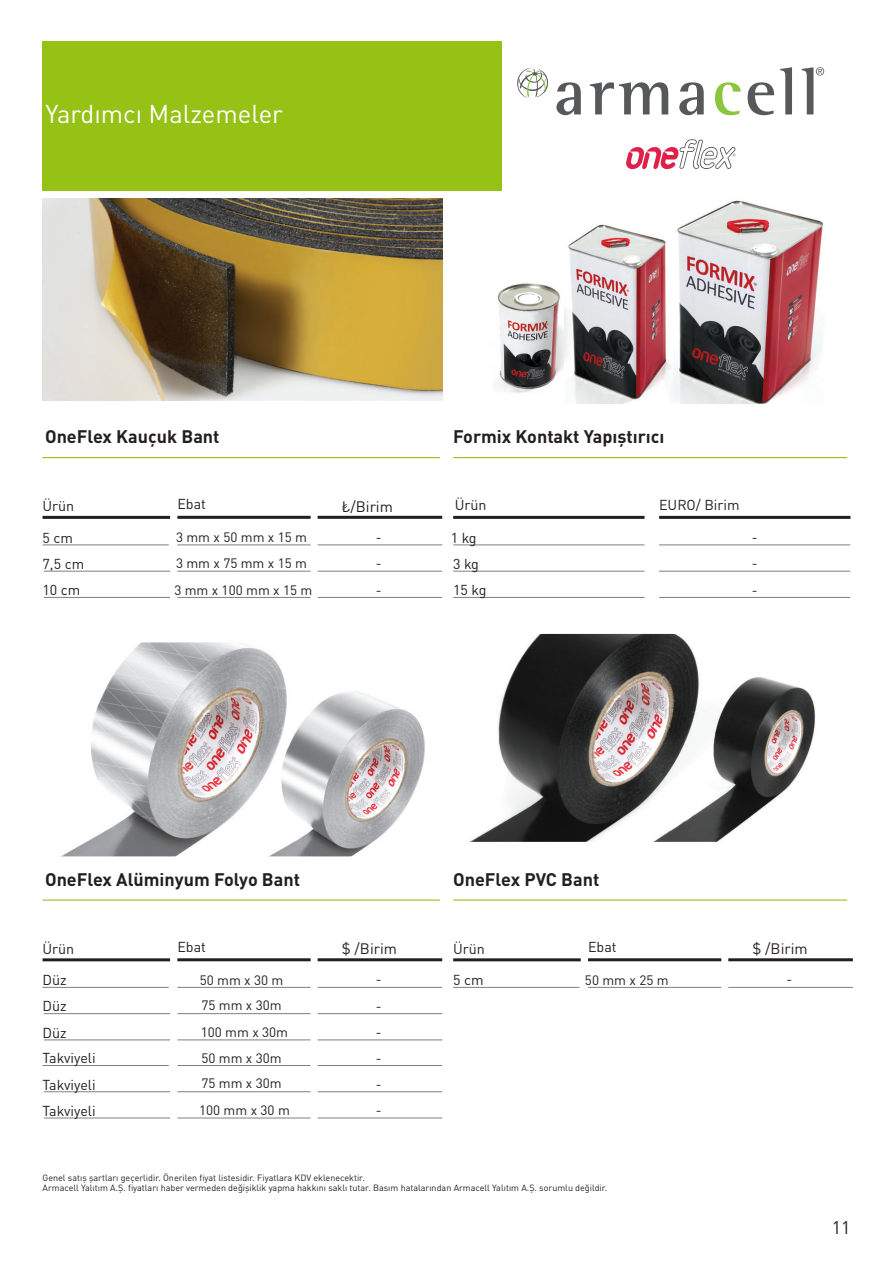
<style>
.page{position:relative;width:893px;height:1263px;background:#fff}
.page>*{position:absolute;margin:0;border:0;box-sizing:border-box;transform-origin:0 0}
.t1{font:25.5px "DIN Pro";color:#fff}
.t2{font:700 18px "DIN Pro";color:#231f20}
.t3{font:18px "DIN Pro";color:#231f20}
.t4{font:15px "DIN Pro";color:#231f20}
.t5{font:14.25px "DIN Pro";color:#231f20}
.t6{font:13.5px "DIN Pro";color:#231f20}
.t7{font:9px/10.8px "DIN Pro";color:#231f20}
</style>
<div class="page">
<hr style="left:43px;top:457px;width:397px;height:1px;background:#96c115">
<hr style="left:43px;top:899px;width:397px;height:2px;background:#96c115">
<hr style="left:453px;top:457px;width:394px;height:1px;background:#96c115">
<hr style="left:453px;top:899px;width:394px;height:2px;background:#96c115">
<hr style="left:318px;top:516px;width:124px;height:3px;background:#231f20">
<hr style="left:318px;top:958px;width:124px;height:3px;background:#231f20">
<hr style="left:728px;top:958px;width:125px;height:3px;background:#231f20">
<hr style="left:177px;top:516px;width:134px;height:3px;background:#231f20">
<hr style="left:177px;top:958px;width:134px;height:3px;background:#231f20">
<hr style="left:588px;top:958px;width:133px;height:3px;background:#231f20">
<hr style="left:659px;top:516px;width:191px;height:3px;background:#231f20">
<hr style="left:43px;top:516px;width:127px;height:3px;background:#231f20">
<hr style="left:43px;top:958px;width:127px;height:3px;background:#231f20">
<hr style="left:453px;top:958px;width:128px;height:3px;background:#231f20">
<hr style="left:453px;top:516px;width:191px;height:3px;background:#231f20">
<hr style="left:177px;top:544px;width:134px;height:1px;background:#808080">
<hr style="left:177px;top:987px;width:134px;height:1px;background:#808080">
<hr style="left:588px;top:987px;width:133px;height:1px;background:#808080">
<hr style="left:177px;top:1065px;width:134px;height:1px;background:#808080">
<hr style="left:659px;top:544px;width:191px;height:1px;background:#808080">
<hr style="left:318px;top:544px;width:124px;height:1px;background:#808080">
<hr style="left:318px;top:987px;width:124px;height:1px;background:#808080">
<hr style="left:728px;top:987px;width:125px;height:1px;background:#808080">
<hr style="left:318px;top:1065px;width:124px;height:1px;background:#808080">
<hr style="left:43px;top:544px;width:126px;height:1px;background:#808080">
<hr style="left:43px;top:987px;width:126px;height:1px;background:#808080">
<hr style="left:453px;top:987px;width:126px;height:1px;background:#808080">
<hr style="left:43px;top:1065px;width:126px;height:1px;background:#808080">
<hr style="left:453px;top:544px;width:191px;height:1px;background:#808080">
<hr style="left:177px;top:571px;width:134px;height:1px;background:#808080">
<hr style="left:177px;top:1013px;width:134px;height:1px;background:#808080">
<hr style="left:177px;top:1091px;width:134px;height:1px;background:#808080">
<hr style="left:659px;top:571px;width:191px;height:1px;background:#808080">
<hr style="left:318px;top:571px;width:124px;height:1px;background:#808080">
<hr style="left:318px;top:1013px;width:124px;height:1px;background:#808080">
<hr style="left:318px;top:1091px;width:124px;height:1px;background:#808080">
<hr style="left:44px;top:571px;width:126px;height:1px;background:#808080">
<hr style="left:44px;top:1013px;width:126px;height:1px;background:#808080">
<hr style="left:44px;top:1091px;width:126px;height:1px;background:#808080">
<hr style="left:453px;top:571px;width:191px;height:1px;background:#808080">
<hr style="left:177px;top:597px;width:134px;height:1px;background:#808080">
<hr style="left:177px;top:1039px;width:134px;height:1px;background:#808080">
<hr style="left:177px;top:1118px;width:134px;height:1px;background:#808080">
<hr style="left:659px;top:597px;width:191px;height:1px;background:#808080">
<hr style="left:318px;top:597px;width:124px;height:1px;background:#808080">
<hr style="left:318px;top:1039px;width:124px;height:1px;background:#808080">
<hr style="left:318px;top:1118px;width:124px;height:1px;background:#808080">
<hr style="left:44px;top:597px;width:126px;height:1px;background:#808080">
<hr style="left:44px;top:1039px;width:126px;height:1px;background:#808080">
<hr style="left:44px;top:1118px;width:126px;height:1px;background:#808080">
<hr style="left:453px;top:597px;width:191px;height:1px;background:#808080">
<div style="left:43px;top:41px;width:459px;height:149px;background:#96c115"></div>
<svg style="left:556px;top:82px;width:25px;height:33px"></svg>
<svg style="left:590px;top:82px;width:78px;height:32px"></svg>
<svg style="left:679px;top:82px;width:25px;height:33px"></svg>
<svg style="left:715px;top:82px;width:26px;height:33px"></svg>
<svg style="left:748px;top:82px;width:26px;height:33px"></svg>
<svg style="left:780px;top:67px;width:12px;height:47px"></svg>
<svg style="left:802px;top:67px;width:22px;height:47px"></svg>
<svg style="left:517px;top:67px;width:31px;height:32px"></svg>
<svg style="left:626px;top:139px;width:109px;height:30px"></svg>
<img style="left:43px;top:198px;width:399px;height:203px">
<img style="left:495px;top:200px;width:329px;height:204px">
<img style="left:62px;top:642px;width:363px;height:214px">
<img style="left:469px;top:634px;width:346px;height:208px">
<h1 class="t1" style="left:46px;top:94px;width:239px">Yardımcı Malzemeler</h1>
<h2 class="t2" style="left:45px;top:423px;width:176px">OneFlex Kauçuk Bant</h2>
<h2 class="t2" style="left:453px;top:423px;width:213px">Formix Kontakt Yapıştırıcı</h2>
<h3 class="t5" style="left:43px;top:495px;width:33px">Ürün</h3>
<h3 class="t5" style="left:177px;top:493px;width:30px">Ebat</h3>
<h3 class="t5" style="left:455px;top:494px;width:33px">Ürün</h3>
<h3 class="t4" style="left:342px;top:495px;width:53px">₺/Birim</h3>
<h3 class="t5" style="left:659px;top:494px;width:82px">EURO/ Birim</h3>
<h3 class="t5" style="left:43px;top:527px;width:32px">5 cm</h3>
<h3 class="t6" style="left:176px;top:527px;width:133px">3 mm x 50 mm x 15 m</h3>
<h3 class="t5" style="left:451px;top:527px;width:27px">1 kg</h3>
<h3 class="t6" style="left:376px;top:527px;width:7px">-</h3>
<h3 class="t6" style="left:752px;top:527px;width:7px">-</h3>
<h3 class="t5" style="left:43px;top:553px;width:43px">7,5 cm</h3>
<h3 class="t6" style="left:176px;top:552px;width:133px">3 mm x 75 mm x 15 m</h3>
<h3 class="t5" style="left:453px;top:553px;width:27px">3 kg</h3>
<h3 class="t6" style="left:376px;top:553px;width:7px">-</h3>
<h3 class="t6" style="left:752px;top:553px;width:7px">-</h3>
<h3 class="t5" style="left:43px;top:579px;width:39px">10 cm</h3>
<h3 class="t6" style="left:174px;top:579px;width:140px">3 mm x 100 mm x 15 m</h3>
<h3 class="t5" style="left:453px;top:579px;width:35px">15 kg</h3>
<h3 class="t6" style="left:376px;top:579px;width:7px">-</h3>
<h3 class="t6" style="left:752px;top:579px;width:7px">-</h3>
<h2 class="t2" style="left:45px;top:865px;width:257px">OneFlex Alüminyum Folyo Bant</h2>
<h2 class="t2" style="left:453px;top:865px;width:148px">OneFlex PVC Bant</h2>
<h3 class="t5" style="left:43px;top:938px;width:33px">Ürün</h3>
<h3 class="t5" style="left:453px;top:938px;width:33px">Ürün</h3>
<h3 class="t5" style="left:177px;top:936px;width:30px">Ebat</h3>
<h3 class="t5" style="left:588px;top:936px;width:30px">Ebat</h3>
<h3 class="t4" style="left:342px;top:937px;width:57px">$ /Birim</h3>
<h3 class="t4" style="left:753px;top:937px;width:57px">$ /Birim</h3>
<h3 class="t6" style="left:200px;top:969px;width:85px">50 mm x 30 m</h3>
<h3 class="t6" style="left:585px;top:969px;width:85px">50 mm x 25 m</h3>
<h3 class="t5" style="left:43px;top:969px;width:26px">Düz</h3>
<h3 class="t5" style="left:453px;top:969px;width:32px">5 cm</h3>
<h3 class="t6" style="left:376px;top:969px;width:7px">-</h3>
<h3 class="t6" style="left:786px;top:969px;width:7px">-</h3>
<h3 class="t5" style="left:43px;top:995px;width:26px">Düz</h3>
<h3 class="t6" style="left:201px;top:995px;width:82px">75 mm x 30m</h3>
<h3 class="t6" style="left:376px;top:996px;width:7px">-</h3>
<h3 class="t5" style="left:43px;top:1022px;width:26px">Düz</h3>
<h3 class="t6" style="left:201px;top:1022px;width:89px">100 mm x 30m</h3>
<h3 class="t6" style="left:376px;top:1022px;width:7px">-</h3>
<h3 class="t5" style="left:43px;top:1047px;width:55px">Takviyeli</h3>
<h3 class="t6" style="left:201px;top:1047px;width:82px">50 mm x 30m</h3>
<h3 class="t6" style="left:376px;top:1047px;width:7px">-</h3>
<h3 class="t5" style="left:43px;top:1073px;width:55px">Takviyeli</h3>
<h3 class="t6" style="left:201px;top:1073px;width:82px">75 mm x 30m</h3>
<h3 class="t6" style="left:376px;top:1074px;width:7px">-</h3>
<h3 class="t5" style="left:43px;top:1100px;width:55px">Takviyeli</h3>
<h3 class="t6" style="left:199px;top:1100px;width:92px">100 mm x 30 m</h3>
<h3 class="t6" style="left:376px;top:1100px;width:7px">-</h3>
<p class="t7" style="left:43px;top:1171px;width:566px">Genel satış şartları geçerlidir. Önerilen fiyat listesidir. Fiyatlara KDV eklenecektir.<br>Armacell Yalıtım A.Ş. fiyatları haber vermeden değişiklik yapma hakkını saklı tutar. Basım hatalarından Armacell Yalıtım A.Ş. sorumlu değildir.</p>
<h2 class="t3" style="left:832px;top:1214px;width:20px">11</h2>
</div>
